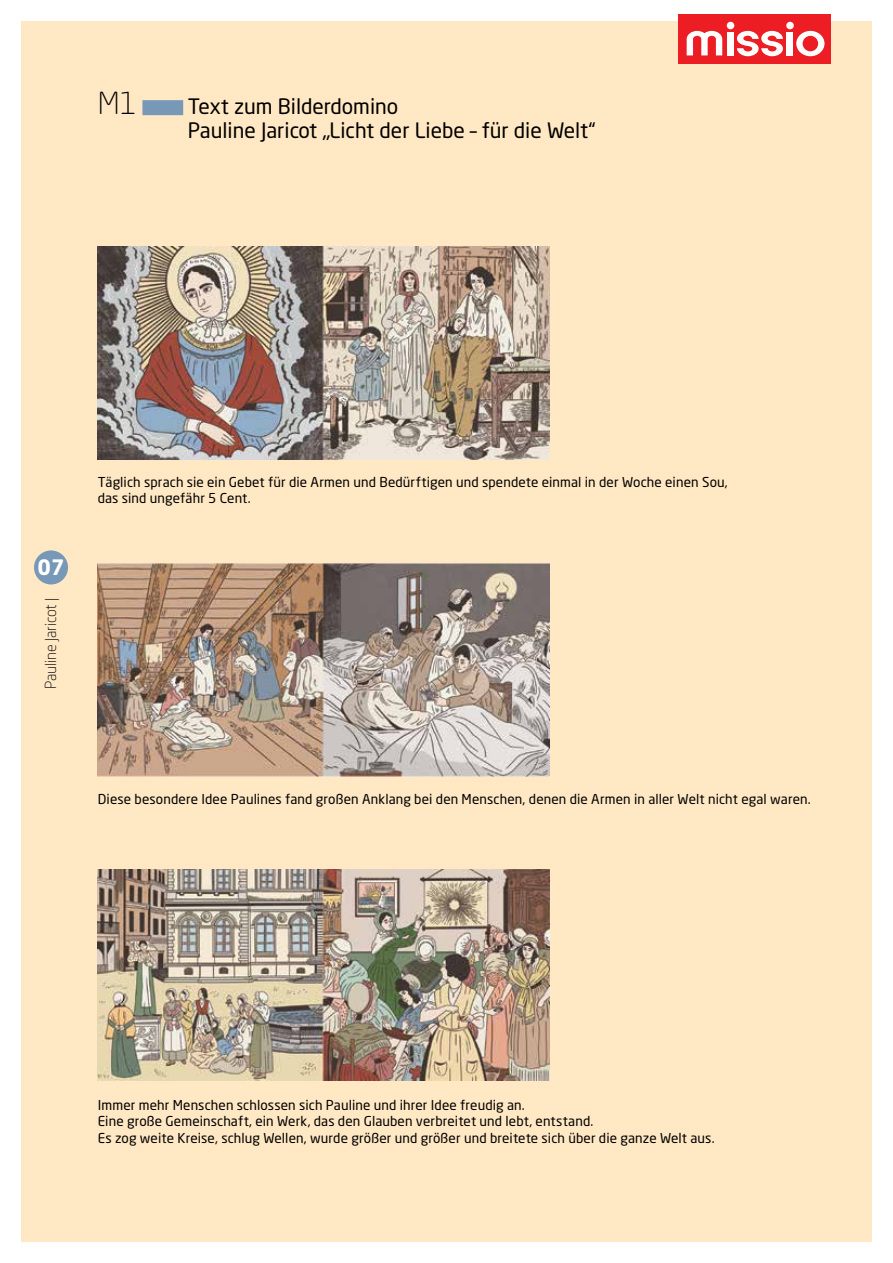
<style>
.page{position:relative;width:893px;height:1263px;background:#fff}
.page>*{position:absolute;margin:0;border:0;box-sizing:border-box;transform-origin:0 0}
.t1{font:300 30px "Neo Sans Std";color:#000}
.t2{font:21px/24px "Neo Sans Std";color:#000}
.t3{font:700 21px "Neo Sans Std";color:#fff}
.t4{font:300 15px "Neo Sans Std";color:#000}
.t5{font:13.5px/16.5px "Neo Sans Std";letter-spacing:.005em;color:#000}
</style>
<div class="page">
<div style="left:21px;top:21px;width:851px;height:1221px;background:#ffe8c3"></div>
<div style="left:678px;top:14px;width:152px;height:49px;background:#ed1d24"></div>
<svg style="left:687px;top:31px;width:35px;height:24px"></svg>
<svg style="left:737px;top:31px;width:46px;height:25px"></svg>
<div style="left:727px;top:32px;width:6px;height:23px;background:#fff"></div>
<div style="left:727px;top:22px;width:7px;height:7px;background:#fff;border-radius:50%"></div>
<div style="left:786px;top:32px;width:7px;height:23px;background:#fff"></div>
<div style="left:786px;top:22px;width:8px;height:7px;background:#fff;border-radius:50%"></div>
<svg style="left:796px;top:31px;width:28px;height:25px"></svg>
<div style="left:34px;top:550px;width:34px;height:34px;background:#7799b7;border-radius:50%"></div>
<div style="left:142px;top:100px;width:41px;height:15px;background:#7799b7"></div>
<img style="left:98px;top:247px;width:451px;height:212px">
<img style="left:98px;top:564px;width:451px;height:212px">
<img style="left:98px;top:870px;width:451px;height:211px">
<h1 class="t1" style="left:98px;top:86px;width:41px">M1</h1>
<h2 class="t2" style="left:188px;top:94px;width:409px">Text zum Bilderdomino<br>Pauline Jaricot „Licht der Liebe – für die Welt“</h2>
<h2 class="t3" style="left:37px;top:554px;width:29px">07</h2>
<p class="t4" style="left:42px;top:689px;width:93px;rotate:-90deg">Pauline Jaricot |</p>
<p class="t5" style="left:98px;top:473px;width:631px">Täglich sprach sie ein Gebet für die Armen und Bedürftigen und spendete einmal in der Woche einen Sou, das sind ungefähr 5 Cent.</p>
<p class="t5" style="left:98px;top:790px;width:714px">Diese besondere Idee Paulines fand großen Anklang bei den Menschen, denen die Armen in aller Welt nicht egal waren.</p>
<p class="t5" style="left:98px;top:1096px;width:618px">Immer mehr Menschen schlossen sich Pauline und ihrer Idee freudig an.<br>Eine große Gemeinschaft, ein Werk, das den Glauben verbreitet und lebt, entstand.<br>Es zog weite Kreise, schlug Wellen, wurde größer und größer und breitete sich über die ganze Welt aus.</p>
</div>
